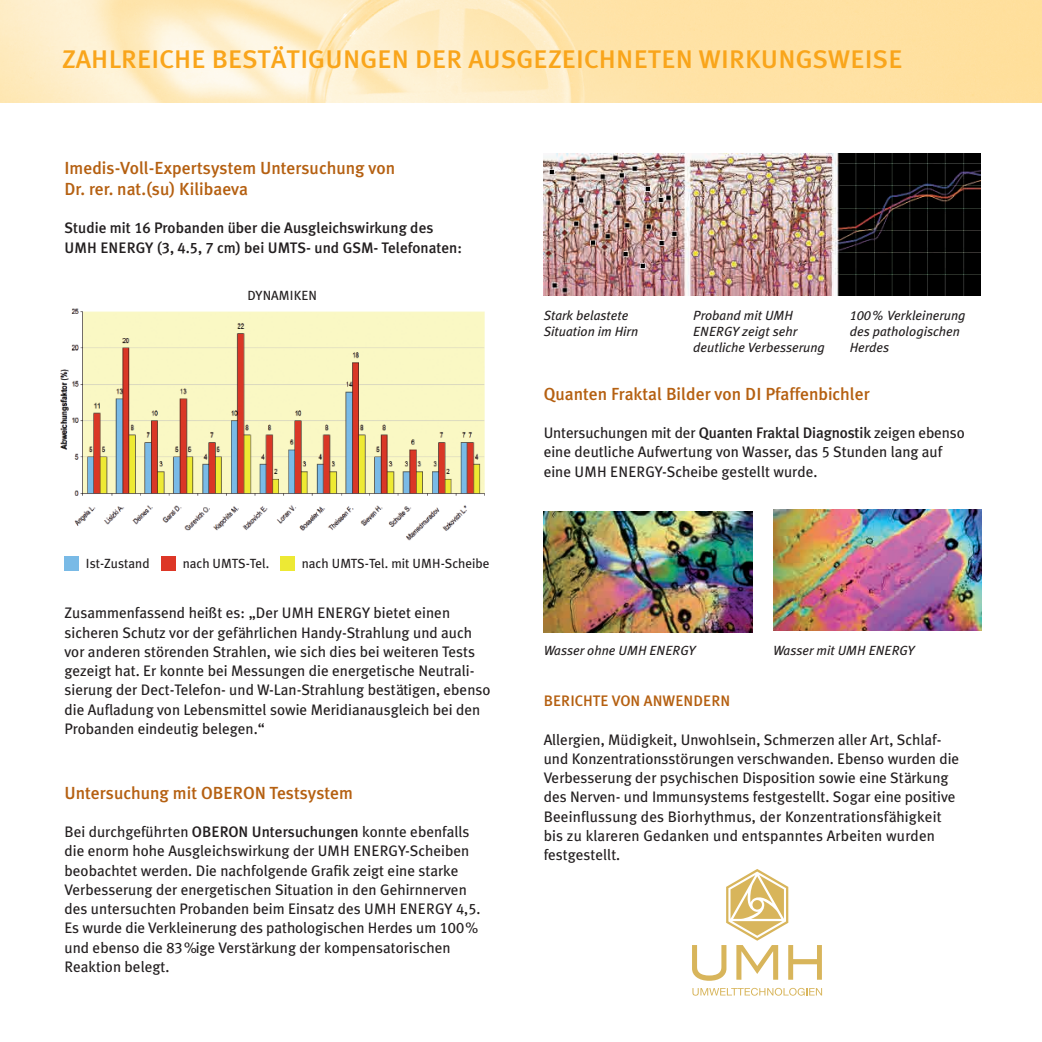
<style>
.page{position:relative;width:1042px;height:1042px;background:#fff}
.page>*{position:absolute;margin:0;border:0;box-sizing:border-box;transform-origin:0 0}
.t1{font:500 25.55px "Meta Plus";letter-spacing:.005em;color:#f9a51b;scale:1.05 1}
.t2{font:500 17.5px/21px "Meta Plus";color:#b56011}
.t3{font:15.22px/19.2px "Meta Plus";color:#231f20}
.t4{font:500 15.22px/19.2px "Meta Plus";color:#231f20}
.t5{font:500 15.22px "Meta Plus";color:#b56011}
.t6{font:italic 13.3px/15.8px "Meta Plus";color:#231f20}
.t7{font:13.3px "Meta Plus";color:#231f20}
.s1{font-family:"Meta Plus Medium Caps";font-weight:400}
.s2{font-weight:500}
.s3{font-family:"Meta Plus Book Caps"}
</style>
<div class="page">
<img style="left:0;top:0;width:1042px;height:102px">
<svg style="left:692px;top:988px;width:130px;height:7px"></svg>
<svg style="left:692px;top:869px;width:130px;height:112px"></svg>
<img style="left:773px;top:510px;width:208px;height:121px">
<img style="left:60px;top:308px;width:424px;height:233px">
<img style="left:544px;top:154px;width:436px;height:142px">
<img style="left:544px;top:511px;width:208px;height:121px">
<div style="left:64px;top:555px;width:15px;height:15px;background:#79bae6"></div>
<div style="left:161px;top:555px;width:15px;height:15px;background:#dd3727"></div>
<div style="left:280px;top:555px;width:15px;height:15px;background:#ede934"></div>
<p class="t1" style="left:62px;top:45px;width:802px">ZAHLREICHE BESTÄTIGUNGEN DER AUSGEZEICHNETEN WIRKUNGSWEISE</p>
<p class="t2" style="left:64px;top:157px;width:332px">Imedis-Voll-Expertsystem Untersuchung von<br>Dr. rer. nat.(su) Kilibaeva</p>
<p class="t4" style="left:64px;top:218px;width:399px">Studie mit <span class="s1">16</span> Probanden über die Ausgleichswirkung des<br>UMH ENERGY (<span class="s1">3, 4.5, 7</span> cm) bei UMTS- und GSM- Telefonaten:</p>
<p class="t7" style="left:248px;top:287px;width:71px">DYNAMIKEN</p>
<p class="t7" style="left:86px;top:555px;width:65px">Ist-Zustand</p>
<p class="t7" style="left:183px;top:555px;width:88px">nach UMTS-Tel.</p>
<p class="t7" style="left:302px;top:555px;width:189px">nach UMTS-Tel. mit UMH-Scheibe</p>
<p class="t3" style="left:64px;top:603px;width:427px">Zusammenfassend heißt es: „Der UMH ENERGY bietet einen sicheren Schutz vor der gefährlichen Handy-Strahlung und auch vor anderen störenden Strahlen, wie sich dies bei weiteren Tests gezeigt hat. Er konnte bei Messungen die energetische Neutrali&shy;sierung der Dect-Telefon- und W-Lan-Strahlung bestätigen, ebenso die Aufladung von Lebensmittel sowie Meridianausgleich bei den Probanden eindeutig belegen.“</p>
<p class="t2" style="left:64px;top:782px;width:290px">Untersuchung mit OBERON Testsystem</p>
<p class="t3" style="left:64px;top:822px;width:417px">Bei durchgeführten <span class="s2">OBERON Untersuchungen</span> konnte ebenfalls die enorm hohe Ausgleichswirkung der UMH ENERGY-Scheiben beobachtet werden. Die nachfolgende Grafik zeigt eine starke Verbesserung der energetischen Situation in den Gehirnnerven des untersuchten Probanden beim Einsatz des UMH ENERGY <span class="s3">4,5</span>.<br>Es wurde die Verkleinerung des pathologischen Herdes um <span class="s3">100</span> % und ebenso die <span class="s3">83</span> %ige Verstärkung der kompensatorischen Reaktion belegt.</p>
<p class="t6" style="left:544px;top:307px;width:96px">Stark belastete<br>Situation im Hirn</p>
<p class="t6" style="left:693px;top:307px;width:133px">Proband mit UMH<br>ENERGY zeigt sehr deutliche Verbesserung</p>
<p class="t6" style="left:850px;top:307px;width:117px"><span class="s3">100</span> % Verkleinerung des pathologischen<br>Herdes</p>
<p class="t2" style="left:544px;top:383px;width:327px">Quanten Fraktal Bilder von DI Pfaffenbichler</p>
<p class="t3" style="left:544px;top:423px;width:423px">Untersuchungen mit der <span class="s2">Quanten Fraktal Diagnostik</span> zeigen ebenso eine deutliche Aufwertung von Wasser, das <span class="s3">5</span> Stunden lang auf eine UMH ENERGY-Scheibe gestellt wurde.</p>
<p class="t6" style="left:544px;top:642px;width:153px">Wasser ohne UMH ENERGY</p>
<p class="t6" style="left:773px;top:642px;width:143px">Wasser mit UMH ENERGY</p>
<p class="t5" style="left:544px;top:692px;width:188px">BERICHTE VON ANWENDERN</p>
<p class="t3" style="left:544px;top:729px;width:417px">Allergien, Müdigkeit, Unwohlsein, Schmerzen aller Art, Schlaf&shy;und Konzentrationsstörungen verschwanden. Ebenso wurden die Verbesserung der psychischen Disposition sowie eine Stärkung des Nerven- und Immunsystems festgestellt. Sogar eine positive Beeinflussung des Biorhythmus, der Konzentrationsfähigkeit bis zu klareren Gedanken und entspanntes Arbeiten wurden festgestellt.</p>
</div>
